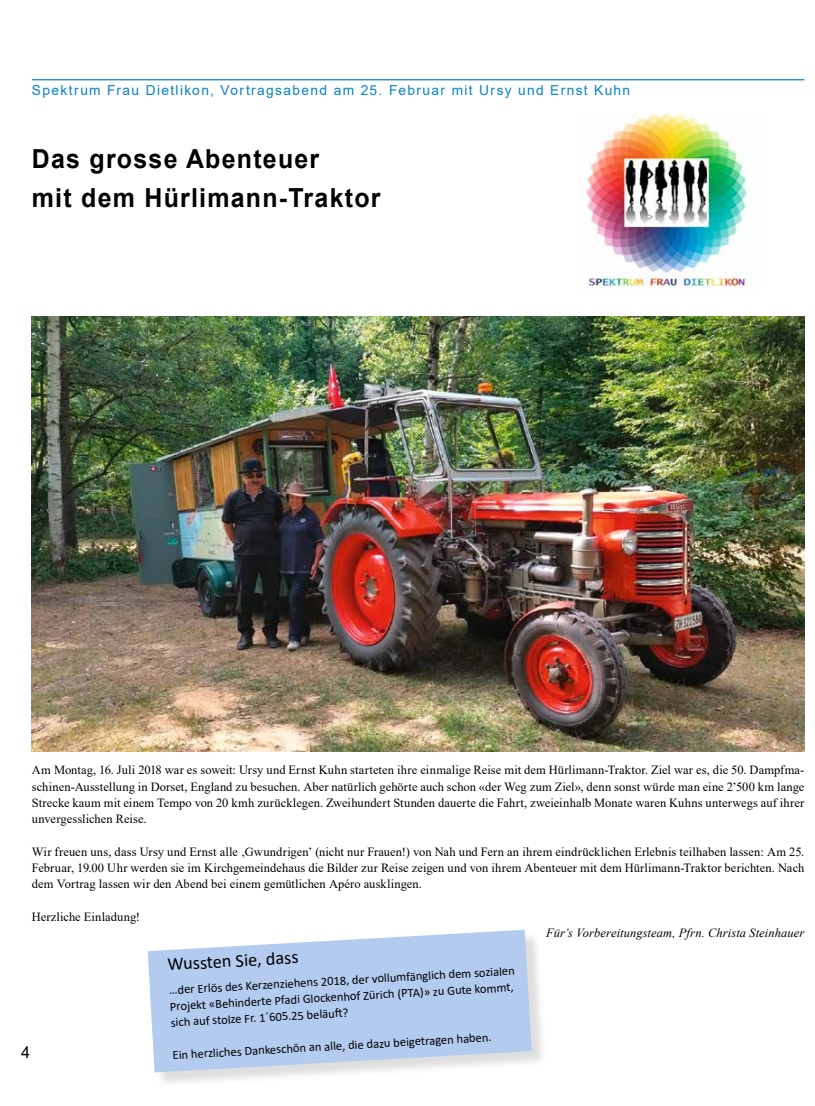
<style>
.page{position:relative;width:815px;height:1106px;background:#fff}
.page>*{position:absolute;margin:0;border:0;box-sizing:border-box;transform-origin:0 0}
.t1{font:700 26.25px/39px "Arial";letter-spacing:.05em;color:#000;scale:.95 1}
.t2{font:18.25px "Calibri";color:#000}
.t3{font:16.25px "Arial";color:#000}
.t4{font:13.75px "Arial";letter-spacing:.1em;color:#0982c9}
.t5{font:12.5px/16.2px "Times New Roman";letter-spacing:.005em;color:#000;text-align:justify}
.t6{font:12.5px/16.5px "Calibri";color:#000}
.t7{font:italic 12.5px "Times New Roman";letter-spacing:.005em;color:#000}
</style>
<div class="page">
<div style="left:150px;top:932px;width:397px;height:155px;background:#d4d4d4;opacity:.75"></div>
<svg style="left:148px;top:929px;width:384px;height:143px;background:#bcd1ef"></svg>
<hr style="left:32px;top:79px;width:772px;height:1px;background:#0982c9">
<img style="left:32px;top:317px;width:772px;height:434px">
<img style="left:582px;top:113px;width:166px;height:174px">
<p class="t4" style="left:32px;top:80px;width:600px">Spektrum Frau Dietlikon, Vortragsabend am 25. Februar mit Ursy und Ernst Kuhn</p>
<h1 class="t1" style="left:32px;top:139px;width:368px">Das grosse Abenteuer<br>mit dem Hürlimann-Traktor</h1>
<p class="t5" style="left:32px;top:761px;width:774px">Am Montag, 16. Juli 2018 war es soweit: Ursy und Ernst Kuhn starteten ihre einmalige Reise mit dem Hürlimann-Traktor. Ziel war es, die 50. Dampfma&shy;schinen-Ausstellung in Dorset, England zu besuchen. Aber natürlich gehörte auch schon «der Weg zum Ziel», denn sonst würde man eine 2’500 km lange Strecke kaum mit einem Tempo von 20 kmh zurücklegen. Zweihundert Stunden dauerte die Fahrt, zweieinhalb Monate waren Kuhns unterwegs auf ihrer unvergesslichen Reise.</p>
<p class="t5" style="left:32px;top:843px;width:774px">Wir freuen uns, dass Ursy und Ernst alle ‚Gwundrigen’ (nicht nur Frauen!) von Nah und Fern an ihrem eindrücklichen Erlebnis teilhaben lassen: Am 25.<br>Februar, 19.00 Uhr werden sie im Kirchgemeindehaus die Bilder zur Reise zeigen und von ihrem Abenteuer mit dem Hürlimann-Traktor berichten. Nach dem Vortrag lassen wir den Abend bei einem gemütlichen Apéro ausklingen.</p>
<p class="t5" style="left:32px;top:908px;width:110px">Herzliche Einladung!</p>
<p class="t7" style="left:546px;top:924px;width:260px">Für’s Vorbereitungsteam, Pfrn. Christa Steinhauer</p>
<h3 class="t3" style="left:21px;top:1041px;width:11px">4</h3>
<h2 class="t2" style="left:167px;top:951px;width:133px;rotate:-3deg">Wussten Sie, dass</h2>
<p class="t6" style="left:169px;top:980px;width:348px;rotate:-3deg">…der Erlös des Kerzenziehens 2018, der vollumfänglich dem sozialen<br>Projekt «Behinderte Pfadi Glockenhof Zürich (PTA)» zu Gute kommt, sich auf stolze Fr. 1´605.25 beläuft ?</p>
<p class="t6" style="left:172px;top:1045px;width:321px;rotate:-3deg">Ein herzliches Dankeschön an alle, die dazu beigetragen haben.</p>
</div>
